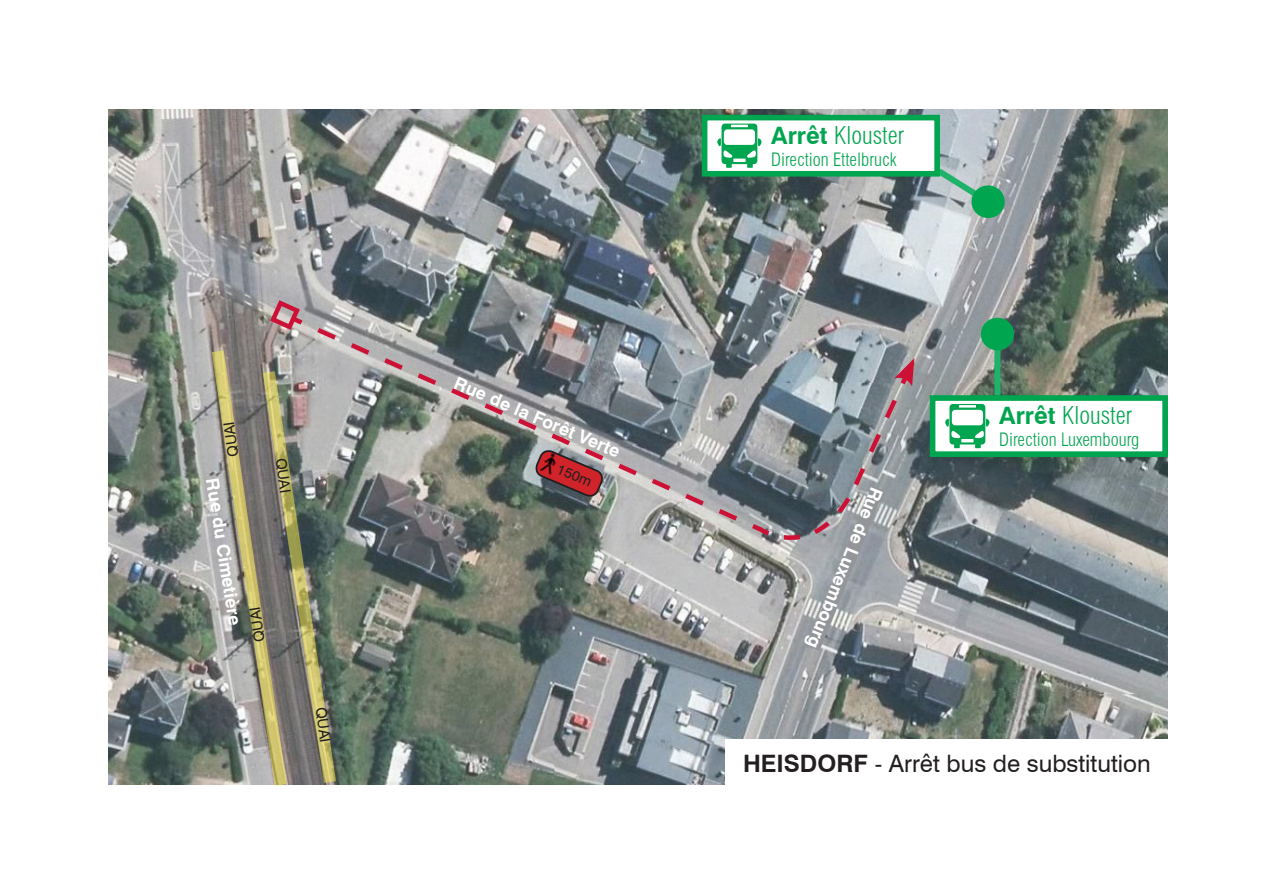
<style>
.page{position:relative;width:1276px;height:893px;background:#fff}
.page>*{position:absolute;margin:0;border:0;box-sizing:border-box;transform-origin:0 0}
.t1{font:24px "Swiss 721 BT";color:#231f20}
.t2{font:300 condensed 24px "Swiss 721 BT";color:#00a54f}
.t3{font:700 18px "Swiss 721 BT";color:#fff}
.t4{font:300 condensed 18px "Swiss 721 BT";color:#00a54f}
.t5{font:15px "Swiss 721 BT";color:#231f20}
.t6{font:14.4px "Swiss 721 BT";color:#231f20}
.s1{font-weight:700;font-stretch:normal}
.s2{font-weight:700}
</style>
<div class="page">
<img style="left:108px;top:110px;width:1060px;height:675px">
<div style="left:725px;top:739px;width:443px;height:48px;background:#fff"></div>
<svg style="left:209px;top:347px;width:130px;height:439px;background:#908e7b"></svg>
<div style="left:994px;top:347px;width:6px;height:48px;background:#1eb26a"></div>
<div style="left:704px;top:118px;width:233px;height:56px;background:#fff"></div>
<div style="left:702px;top:115px;width:238px;height:62px;border:6px solid #00a54f"></div>
<svg style="left:717px;top:124px;width:44px;height:44px"></svg>
<svg style="left:931px;top:163px;width:76px;height:57px;background:#8bbba8"></svg>
<svg style="left:978px;top:315px;width:38px;height:38px"></svg>
<svg style="left:779px;top:539px;width:105px;height:112px;background:#a0a3a6"></svg>
<svg style="left:287px;top:313px;width:625px;height:226px;background:#888d8e"></svg>
<svg style="left:267px;top:297px;width:36px;height:36px"></svg>
<svg style="left:865px;top:358px;width:49px;height:100px;background:#938b93"></svg>
<div style="left:932px;top:398px;width:233px;height:56px;background:#fff"></div>
<div style="left:929px;top:395px;width:239px;height:62px;border:6px solid #00a54f"></div>
<svg style="left:945px;top:404px;width:44px;height:44px"></svg>
<svg style="left:534px;top:448px;width:71px;height:50px;background:#995a5f"></svg>
<img style="left:539px;top:451px;width:20px;height:26px">
<p class="t5" style="left:224px;top:458px;width:37px;rotate:-98deg">QUAI</p>
<p class="t3" style="left:223px;top:477px;width:150px;rotate:81deg">Rue du Cimetière</p>
<p class="t5" style="left:290px;top:457px;width:37px;rotate:82deg">QUAI</p>
<p class="t5" style="left:251px;top:643px;width:37px;rotate:-99deg">QUAI</p>
<p class="t5" style="left:330px;top:706px;width:37px;rotate:82deg">QUAI</p>
<p class="t3" style="left:459px;top:372px;width:180px;rotate:23deg">Rue de la Forêt Verte</p>
<p class="t6" style="left:561px;top:460px;width:38px;rotate:23deg">150m</p>
<p class="t2" style="left:771px;top:121px;width:135px"><span class="s1">Arrêt</span> Klouster</p>
<p class="t4" style="left:771px;top:148px;width:127px">Direction Ettelbruck</p>
<p class="t3" style="left:887px;top:492px;width:174px;rotate:112deg">Rue de Luxembourg</p>
<p class="t2" style="left:999px;top:401px;width:135px"><span class="s1">Arrêt</span> Klouster</p>
<p class="t4" style="left:999px;top:429px;width:142px">Direction Luxembourg</p>
<p class="t1" style="left:743px;top:749px;width:409px"><span class="s2">HEISDORF</span> - Arrêt bus de substitution</p>
</div>
